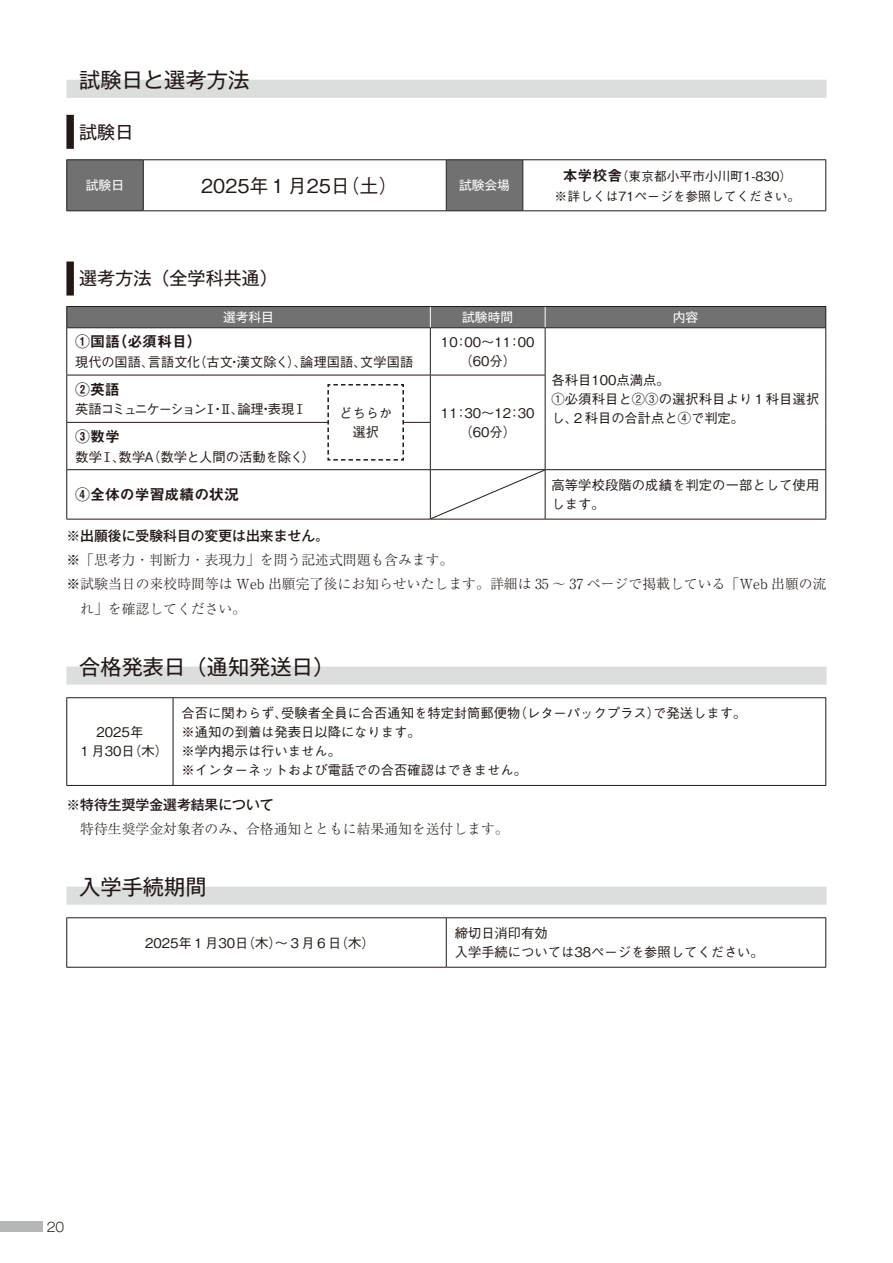
<style>
.page{position:relative;width:893px;height:1263px;background:#fff}
.page>*{position:absolute;margin:0;border:0;box-sizing:border-box;transform-origin:0 0}
.t1{font:21.3px "Gothic MB101 Pr 5";color:#221815}
.t2{font:500 19.2px "Gothic BBB Pr 5";color:#221815}
.t3{font:18px "Gothic MB101 Pr 5";color:#221815}
.t4{font:14.85px "Midashi Go Pro MB31";color:#221815}
.t5{font:300 13.8px "Ryumin Pr 5";color:#221815}
.t6{font:500 13.8px "Gothic MB101 Pr 5";color:#221815}
.t7{font:500 13.35px/19.2px "Gothic BBB Pr 5";color:#221815}
.t8{font:500 13.35px "Gothic BBB Pr 5";letter-spacing:-.105em;color:#221815}
.t9{font:500 13.35px "Gothic BBB Pr 5";letter-spacing:-.025em;color:#221815}
.t10{font:500 12.75px/20.2px "Gothic BBB Pr 5";color:#221815;text-align:center}
.t11{font:12.75px "Gothic MB101 Pr 5";color:#fff}
.t12{font:300 12.75px "Gothic MB101 Pr 5";color:#221815}
.s1{font-family:"Midashi Go Pro MB31";font-weight:400;font-size:14.85px}
.s2{font-family:"Ryumin Pr 5";font-weight:300}
</style>
<div class="page">
<div style="left:0;top:1221px;width:43px;height:11px;background:#b5b6b6"></div>
<div style="left:66px;top:80px;width:760px;height:18px;background:#dcdddd"></div>
<div style="left:66px;top:115px;width:8px;height:34px;background:#221815"></div>
<div style="left:66px;top:261px;width:8px;height:35px;background:#221815"></div>
<div style="left:66px;top:666px;width:760px;height:19px;background:#dcdddd"></div>
<div style="left:66px;top:887px;width:760px;height:18px;background:#dcdddd"></div>
<svg style="left:67px;top:160px;width:758px;height:50px"></svg>
<hr style="left:66px;top:159px;width:77px;height:1px;background:#221815">
<hr style="left:66px;top:160px;width:1px;height:50px;background:#221815">
<hr style="left:143px;top:159px;width:303px;height:1px;background:#221815">
<hr style="left:143px;top:160px;width:1px;height:50px;background:#221815">
<hr style="left:446px;top:159px;width:77px;height:1px;background:#221815">
<hr style="left:446px;top:160px;width:1px;height:50px;background:#221815">
<hr style="left:523px;top:159px;width:303px;height:1px;background:#221815">
<hr style="left:522px;top:160px;width:1px;height:50px;background:#221815">
<hr style="left:825px;top:160px;width:1px;height:50px;background:#221815">
<hr style="left:66px;top:210px;width:77px;height:1px;background:#221815">
<hr style="left:143px;top:210px;width:303px;height:1px;background:#221815">
<hr style="left:446px;top:210px;width:77px;height:1px;background:#221815">
<hr style="left:523px;top:210px;width:303px;height:1px;background:#221815">
<svg style="left:67px;top:328px;width:758px;height:191px"></svg>
<hr style="left:66px;top:328px;width:1px;height:47px;background:#221815">
<hr style="left:430px;top:328px;width:1px;height:47px;background:#221815">
<hr style="left:545px;top:328px;width:1px;height:47px;background:#221815">
<hr style="left:825px;top:328px;width:1px;height:47px;background:#221815">
<hr style="left:66px;top:375px;width:1px;height:47px;background:#221815">
<hr style="left:430px;top:375px;width:1px;height:47px;background:#221815">
<hr style="left:545px;top:375px;width:1px;height:47px;background:#221815">
<hr style="left:825px;top:375px;width:1px;height:47px;background:#221815">
<hr style="left:66px;top:423px;width:1px;height:46px;background:#221815">
<hr style="left:430px;top:423px;width:1px;height:46px;background:#221815">
<hr style="left:545px;top:422px;width:1px;height:47px;background:#221815">
<hr style="left:825px;top:422px;width:1px;height:47px;background:#221815">
<hr style="left:66px;top:470px;width:1px;height:49px;background:#221815">
<hr style="left:430px;top:470px;width:1px;height:49px;background:#221815">
<hr style="left:545px;top:470px;width:1px;height:49px;background:#221815">
<hr style="left:825px;top:470px;width:1px;height:49px;background:#221815">
<hr style="left:66px;top:519px;width:364px;height:1px;background:#221815">
<hr style="left:545px;top:519px;width:281px;height:1px;background:#221815">
<hr style="left:430px;top:519px;width:115px;height:1px;background:#221815">
<div style="left:66px;top:306px;width:760px;height:21px;background:#727171"></div>
<hr style="left:66px;top:327px;width:364px;height:1px;background:#221815">
<hr style="left:545px;top:327px;width:281px;height:1px;background:#221815">
<hr style="left:545px;top:469px;width:281px;height:1px;background:#221815">
<hr style="left:66px;top:375px;width:364px;height:1px;background:#221815">
<hr style="left:430px;top:375px;width:115px;height:1px;background:#221815">
<hr style="left:430px;top:469px;width:115px;height:1px;background:#221815">
<hr style="left:66px;top:422px;width:365px;height:1px;background:#221815">
<hr style="left:66px;top:469px;width:364px;height:1px;background:#221815">
<hr style="left:430px;top:327px;width:115px;height:1px;background:#221815">
<svg style="left:431px;top:470px;width:114px;height:49px"></svg>
<svg style="left:67px;top:698px;width:758px;height:87px"></svg>
<hr style="left:66px;top:697px;width:107px;height:1px;background:#221815">
<hr style="left:66px;top:698px;width:1px;height:87px;background:#221815">
<hr style="left:173px;top:697px;width:653px;height:1px;background:#221815">
<hr style="left:173px;top:698px;width:1px;height:87px;background:#221815">
<hr style="left:825px;top:698px;width:1px;height:87px;background:#221815">
<hr style="left:66px;top:785px;width:107px;height:1px;background:#221815">
<hr style="left:173px;top:785px;width:653px;height:1px;background:#221815">
<hr style="left:66px;top:917px;width:380px;height:1px;background:#221815">
<hr style="left:66px;top:918px;width:1px;height:49px;background:#221815">
<hr style="left:446px;top:917px;width:380px;height:1px;background:#221815">
<hr style="left:66px;top:967px;width:380px;height:1px;background:#221815">
<hr style="left:446px;top:967px;width:380px;height:1px;background:#221815">
<svg style="left:327px;top:383px;width:78px;height:78px"></svg>
<svg style="left:67px;top:918px;width:759px;height:49px"></svg>
<h1 class="t1" style="left:79px;top:62px;width:172px">試験日と選考方法</h1>
<h3 class="t3" style="left:79px;top:117px;width:56px">試験日</h3>
<p class="t11" style="left:86px;top:175px;width:40px">試験日</p>
<h2 class="t2" style="left:201px;top:170px;width:198px">2025年１月25日（土）</h2>
<p class="t11" style="left:459px;top:175px;width:53px">試験会場</p>
<p class="t10" style="left:555px;top:164px;width:247px"><span class="s1">本学校舎</span>（東京都小平市小川町1-830）<br>※詳しくは71ページを参照してください。</p>
<h3 class="t3" style="left:79px;top:264px;width:200px">選考方法（全学科共通）</h3>
<p class="t11" style="left:223px;top:306px;width:53px">選考科目</p>
<p class="t11" style="left:462px;top:306px;width:53px">試験時間</p>
<p class="t11" style="left:673px;top:306px;width:27px">内容</p>
<p class="t4" style="left:75px;top:330px;width:128px">①国語（必須科目）</p>
<p class="t7" style="left:75px;top:351px;width:339px">現代の国語、言語文化（古文・漢文除く）、論理国語、文学国語</p>
<p class="t7" style="left:441px;top:331px;width:95px;text-align:center">10：00～11：00（60分）</p>
<p class="t7" style="left:551px;top:369px;width:269px">各科目100点満点。<br>①必須科目と②③の選択科目より１科目選択し、２科目の合計点と④で判定。</p>
<p class="t4" style="left:75px;top:377px;width:46px">②英語</p>
<p class="t8" style="left:75px;top:399px;width:233px">英語コミュニケーションⅠ・Ⅱ、論理・表現Ⅰ</p>
<p class="t7" style="left:441px;top:402px;width:95px">11：30～12：30</p>
<p class="t4" style="left:75px;top:424px;width:46px">③数学</p>
<p class="t7" style="left:459px;top:421px;width:58px">（60分）</p>
<p class="t9" style="left:75px;top:446px;width:241px">数学Ⅰ、数学Ａ（数学と人間の活動を除く）</p>
<p class="t4" style="left:75px;top:483px;width:165px">④全体の学習成績の状況</p>
<p class="t7" style="left:551px;top:474px;width:269px">高等学校段階の成績を判定の一部として使用します。</p>
<p class="t6" style="left:66px;top:524px;width:264px">※出願後に受験科目の変更は出来ません。</p>
<p class="t5" style="left:66px;top:549px;width:388px">※「思考力・判断力・表現力」を問う記述式問題も含みます。</p>
<p class="t5" style="left:66px;top:573px;width:762px">※試験当日の来校時間等は Web 出願完了後にお知らせいたします。詳細は 35 ～ 37 ページで掲載している「Web 出願の流</p>
<p class="t5" style="left:80px;top:598px;width:167px">れ」を確認してください。</p>
<p class="t7" style="left:339px;top:402px;width:55px;text-align:center">どちらか選択</p>
<h1 class="t1" style="left:79px;top:649px;width:257px">合格発表日（通知発送日）</h1>
<p class="t7" style="left:182px;top:702px;width:566px">合否に関わらず、受験者全員に合否通知を特定封筒郵便物（レターパックプラス）で発送します。※通知の到着は発表日以降になります。<br>※学内掲示は行いません。<br>※インターネットおよび電話での合否確認はできません。</p>
<p class="t6" style="left:66px;top:793px;width:209px"><span class="s2">※</span>特待生奨学金選考結果について</p>
<p class="t5" style="left:66px;top:818px;width:444px">　特待生奨学金対象者のみ、合格通知とともに結果通知を送付します。</p>
<p class="t7" style="left:78px;top:721px;width:91px;text-align:center">2025年<br>１月30日（木）</p>
<h1 class="t1" style="left:79px;top:869px;width:129px">入学手続期間</h1>
<p class="t7" style="left:145px;top:932px;width:231px">2025年１月30日（木）～３月６日（木）</p>
<p class="t7" style="left:455px;top:922px;width:311px">締切日消印有効<br>入学手続については38ページを参照してください。</p>
<p class="t12" style="left:47px;top:1216px;width:19px">20</p>
</div>
